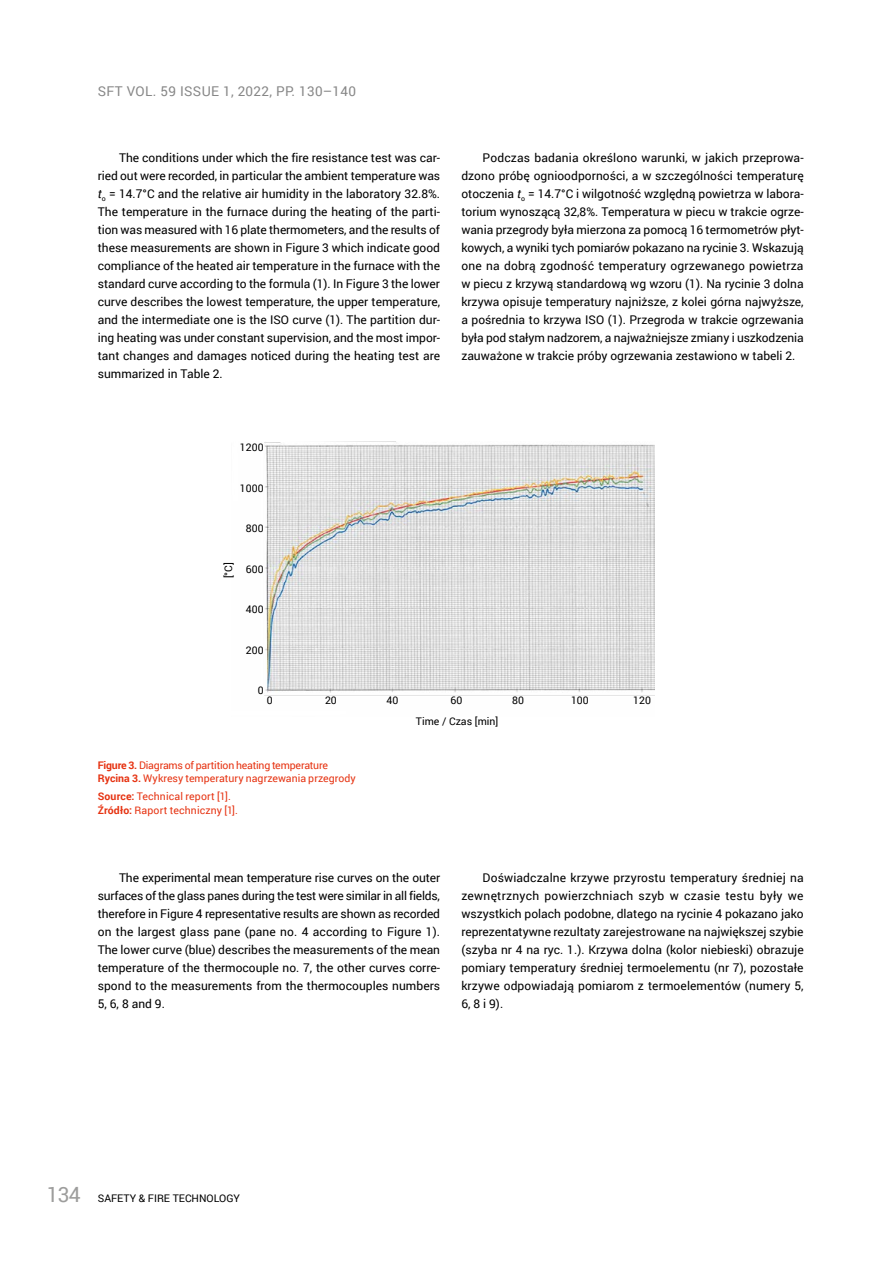
<style>
.page{position:relative;width:893px;height:1263px;background:#fff}
.page>*{position:absolute;margin:0;border:0;box-sizing:border-box;transform-origin:0 0}
.t1{font:13.5px "Roboto";letter-spacing:.025em;color:#878787}
.t2{font:12px/18px "Roboto";color:#000;text-align:justify}
.t3{font:10.5px/13.5px "Roboto";color:#e63312}
.t4{font:10.5px "Roboto";color:#000}
.s1{font-style:italic}
.s2{font-weight:700}
.s3{font-size:21px;color:#9d9d9c}
</style>
<div class="page">
<img style="left:264px;top:441px;width:391px;height:255px">
<p class="t1" style="left:98px;top:82px;width:260px">SFT VOL. 59 ISSUE 1, 2022, PP. 130–140</p>
<p class="t2" style="left:98px;top:148px;width:344px;text-indent:21px">The conditions under which the fire resistance test was car&shy;ried out were recorded, in particular the ambient temperature was <span class="s1">t</span><sub>o</sub> = 14.7°C and the relative air humidity in the laboratory 32.8%.<br>The temperature in the furnace during the heating of the parti&shy;tion was measured with 16 plate thermometers, and the results of these measurements are shown in Figure 3 which indicate good compliance of the heated air temperature in the furnace with the standard curve according to the formula (1). In Figure 3 the lower curve describes the lowest temperature, the upper temperature, and the intermediate one is the ISO curve (1). The partition dur&shy;ing heating was under constant supervision, and the most impor&shy;tant changes and damages noticed during the heating test are summarized in Table 2.</p>
<p class="t2" style="left:461px;top:148px;width:344px;text-indent:21px">Podczas badania określono warunki, w jakich przeprowa&shy;dzono próbę ognioodporności, a w szczególności temperaturę otoczenia <span class="s1">t</span><sub>o</sub> = 14.7°C i wilgotność względną powietrza w labora&shy;torium wynoszącą 32,8%. Temperatura w piecu w trakcie ogrze&shy;wania przegrody była mierzona za pomocą 16 termometrów płyt&shy;kowych, a wyniki tych pomiarów pokazano na rycinie 3. Wskazują one na dobrą zgodność temperatury ogrzewanego powietrza w piecu z krzywą standardową wg wzoru (1). Na rycinie 3 dolna krzywa opisuje temperatury najniższe, z kolei górna najwyższe, a pośrednia to krzywa ISO (1). Przegroda w trakcie ogrzewania była pod stałym nadzorem, a najważniejsze zmiany i uszkodzenia zauważone w trakcie próby ogrzewania zestawiono w tabeli 2.</p>
<p class="t4" style="left:240px;top:440px;width:25px">1200</p>
<p class="t4" style="left:240px;top:480px;width:25px">1000</p>
<p class="t4" style="left:246px;top:521px;width:19px">800</p>
<p class="t4" style="left:246px;top:561px;width:19px">600</p>
<p class="t4" style="left:246px;top:602px;width:19px">400</p>
<p class="t4" style="left:246px;top:642px;width:19px">200</p>
<p class="t4" style="left:258px;top:683px;width:7px">0</p>
<p class="t4" style="left:221px;top:578px;width:18px;rotate:-90deg">[°C]</p>
<p class="t4" style="left:267px;top:693px;width:7px">0</p>
<p class="t4" style="left:325px;top:693px;width:13px">20</p>
<p class="t4" style="left:387px;top:693px;width:13px">40</p>
<p class="t4" style="left:451px;top:693px;width:13px">60</p>
<p class="t4" style="left:512px;top:693px;width:13px">80</p>
<p class="t4" style="left:571px;top:693px;width:19px">100</p>
<p class="t4" style="left:633px;top:693px;width:19px">120</p>
<p class="t3" style="left:98px;top:758px;width:260px"><span class="s2">Figure 3.</span> Diagrams of partition heating temperature<br><span class="s2">Rycina 3.</span> Wykresy temperatury nagrzewania przegrody</p>
<p class="t3" style="left:98px;top:789px;width:142px"><span class="s2">Source:</span> Technical report [1].<br><span class="s2">Źródło:</span> Raport techniczny [1].</p>
<p class="t4" style="left:416px;top:714px;width:84px">Time / Czas [min]</p>
<p class="t2" style="left:98px;top:868px;width:344px;text-indent:21px">The experimental mean temperature rise curves on the outer surfaces of the glass panes during the test were similar in all fields, therefore in Figure 4 representative results are shown as recorded on the largest glass pane (pane no. 4 according to Figure 1).<br>The lower curve (blue) describes the measurements of the mean temperature of the thermocouple no. 7, the other curves corre&shy;spond to the measurements from the thermocouples numbers 5, 6, 8 and 9.</p>
<p class="t2" style="left:461px;top:868px;width:344px;text-indent:21px">Doświadczalne krzywe przyrostu temperatury średniej na zewnętrznych powierzchniach szyb w czasie testu były we wszystkich polach podobne, dlatego na rycinie 4 pokazano jako reprezentatywne rezultaty zarejestrowane na największej szybie (szyba nr 4 na ryc. 1.). Krzywa dolna (kolor niebieski) obrazuje pomiary temperatury średniej termoelementu (nr 7), pozostałe krzywe odpowiadają pomiarom z termoelementów (numery 5, 6, 8 i 9).</p>
<p class="t4" style="left:47px;top:1190px;width:195px"><span class="s3">134</span> SAFETY &amp; FIRE TECHNOLOGY</p>
</div>
